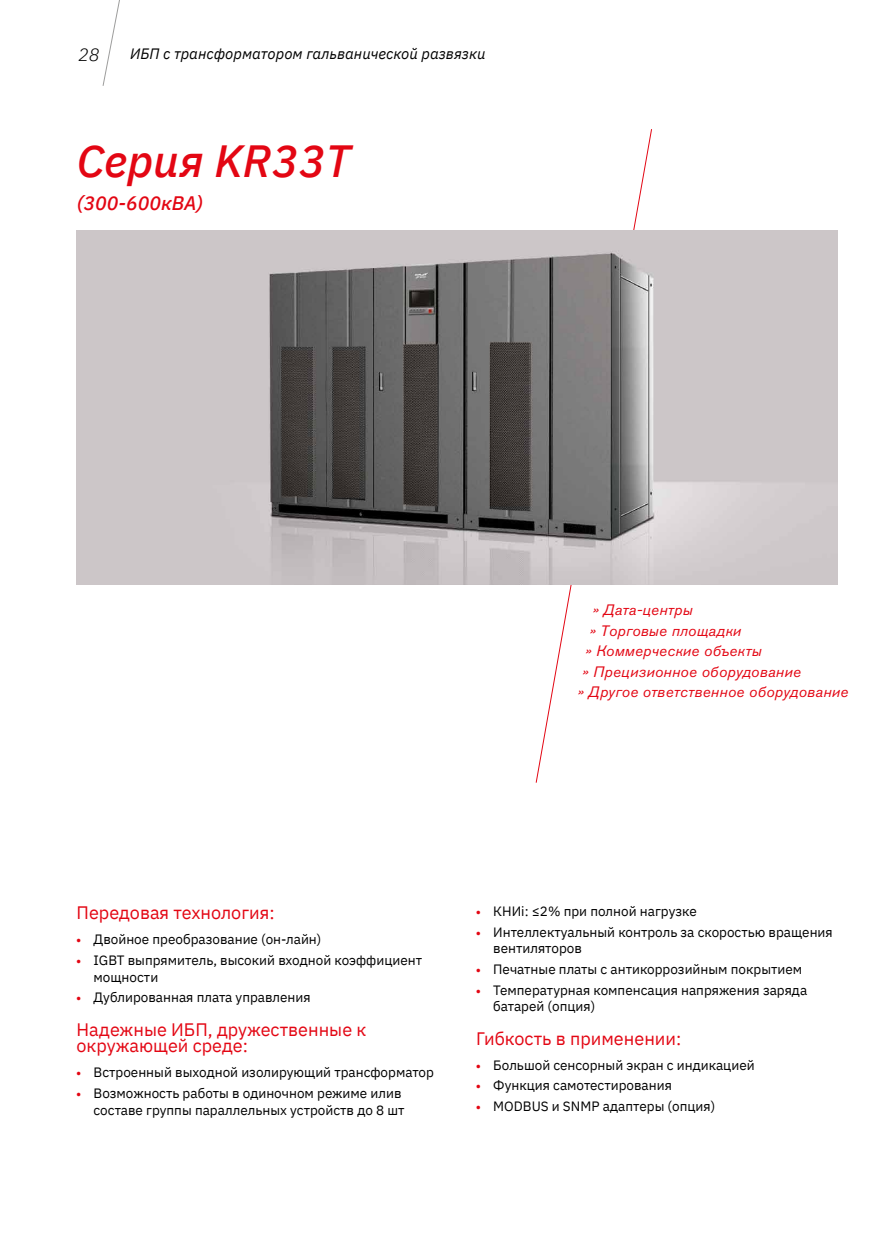
<style>
.page{position:relative;width:893px;height:1234px;background:#fff}
.page>*{position:absolute;margin:0;border:0;box-sizing:border-box;transform-origin:0 0}
.t1{font:italic 500 45px "IBM Plex Sans";color:#e30613}
.t2{font:italic 500 19.5px "IBM Plex Sans";color:#e30613}
.t3{font:18px/16.5px "IBM Plex Sans";color:#e30613}
.t4{font:italic 300 18px "IBM Plex Sans";color:#000}
.t5{font:italic 15px "Akzidenz Grotesk Pro";letter-spacing:.02em;color:#e30613}
.t6{font:italic 15px "IBM Plex Sans";color:#000}
.t7{font:13.5px/16.5px "IBM Plex Sans";color:#000}
.s1{font-family:"Myriad Pro";font-weight:700;color:#e30613}
</style>
<div class="page">
<svg style="left:102px;top:0;width:18px;height:86px"></svg>
<svg style="left:535px;top:129px;width:117px;height:654px"></svg>
<img style="left:77px;top:231px;width:761px;height:353px">
<h3 class="t4" style="left:78px;top:41px;width:23px">28</h3>
<p class="t6" style="left:130px;top:42px;width:357px">ИБП с трансформатором гальванической развязки</p>
<h1 class="t1" style="left:77px;top:126px;width:276px">Серия KR33T</h1>
<h2 class="t2" style="left:77px;top:187px;width:128px">(300-600кВА)</h2>
<p class="t5" style="left:593px;top:600px;width:101px">» Дата-центры</p>
<p class="t5" style="left:590px;top:620px;width:153px">» Торговые площадки</p>
<p class="t5" style="left:585px;top:641px;width:178px">» Коммерческие объекты</p>
<p class="t5" style="left:582px;top:661px;width:220px">» Прецизионное оборудование</p>
<p class="t5" style="left:578px;top:682px;width:272px">» Другое ответственное оборудование</p>
<h3 class="t3" style="left:77px;top:903px;width:200px">Передовая технология:</h3>
<p class="t7" style="left:77px;top:930px;width:246px"><span class="s1">•</span> Двойное преобразование (он-лайн)</p>
<p class="t7" style="left:94px;top:950px;width:330px;text-indent:-17px"><span class="s1">•</span> IGBT выпрямитель, высокий входной коэффициент мощности</p>
<p class="t7" style="left:77px;top:987px;width:236px"><span class="s1">•</span> Дублированная плата управления</p>
<h3 class="t3" style="left:77px;top:1019px;width:291px">Надежные ИБП, дружественные к окружающей среде:</h3>
<p class="t7" style="left:77px;top:1063px;width:359px"><span class="s1">•</span> Встроенный выходной изолирующий трансформатор</p>
<p class="t7" style="left:77px;top:1083px;width:330px;text-align:right"><span class="s1">•</span> Возможность работы в одиночном режиме илив составе группы параллельных устройств до 8 шт</p>
<p class="t7" style="left:476px;top:901px;width:222px"><span class="s1">•</span> КНИi: ≤2% при полной нагрузке</p>
<p class="t7" style="left:493px;top:922px;width:341px;text-indent:-17px"><span class="s1">•</span> Интеллектуальный контроль за скоростью вращения вентиляторов</p>
<p class="t7" style="left:476px;top:959px;width:328px"><span class="s1">•</span> Печатные платы с антикоррозийным покрытием</p>
<p class="t7" style="left:493px;top:980px;width:315px;text-indent:-17px"><span class="s1">•</span> Температурная компенсация напряжения заряда батарей (опция)</p>
<h3 class="t3" style="left:476px;top:1028px;width:207px">Гибкость в применении:</h3>
<p class="t7" style="left:476px;top:1055px;width:280px"><span class="s1">•</span> Большой сенсорный экран с индикацией</p>
<p class="t7" style="left:476px;top:1076px;width:197px"><span class="s1">•</span> Функция самотестирования</p>
<p class="t7" style="left:476px;top:1096px;width:240px"><span class="s1">•</span> MODBUS и SNMP адаптеры (опция)</p>
</div>
